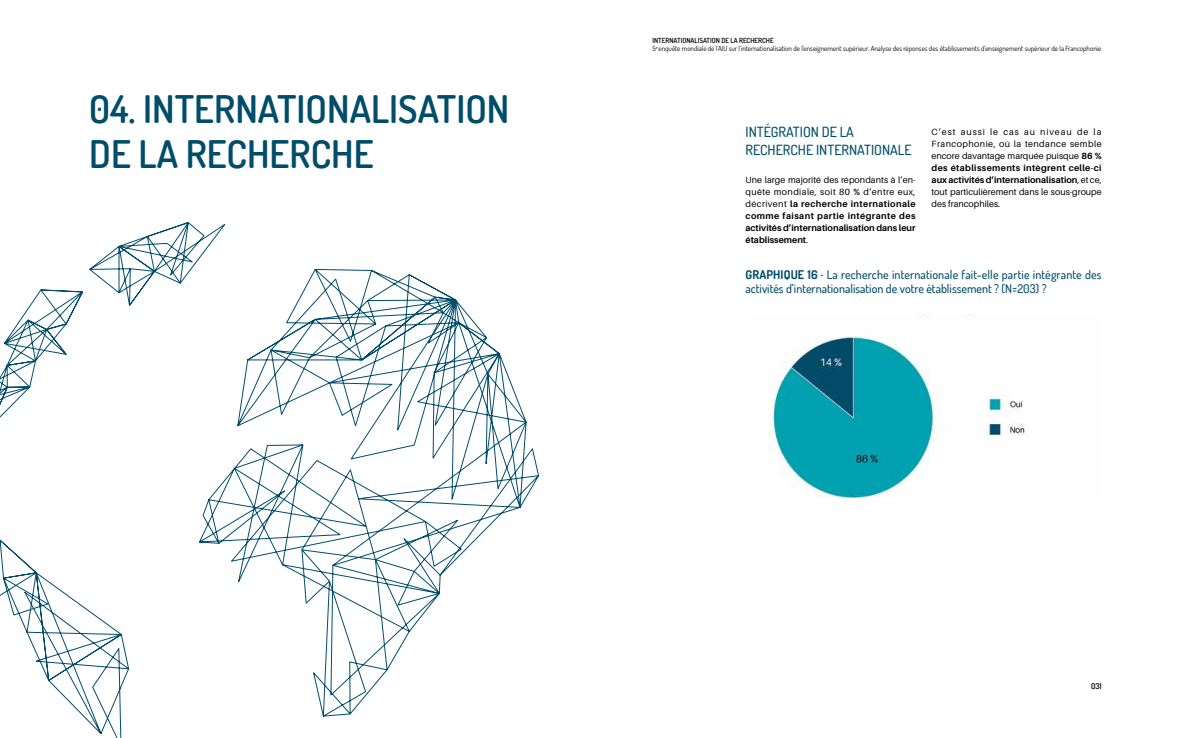
<style>
.page{position:relative;width:1191px;height:738px;background:#fff}
.page>*{position:absolute;margin:0;border:0;box-sizing:border-box;transform-origin:0 0}
.t1{font:600 38px/45.6px "Dosis";color:#004d6a}
.t2{font:500 14px/18px "Dosis";color:#004d6a}
.t3{font:500 12px/14.4px "Dosis";color:#004d6a}
.t4{font:9px/12px "Aileron";color:#000;text-align:justify}
.t5{font:700 9px/12px "Aileron";color:#000;text-align:justify}
.t6{font:600 8px "Dosis";color:#000}
.t7{font:7px/8.4px "Dosis";color:#000}
.s1{font-weight:600}
.s2{font-weight:400}
.s3{font-weight:700}
</style>
<div class="page">
<svg style="left:0;top:222px;width:539px;height:515px"></svg>
<img style="left:770px;top:314px;width:255px;height:183px">
<h1 class="t1" style="left:89px;top:85px;width:422px">04. INTERNATIONALISATION<br>DE LA RECHERCHE</h1>
<p class="t7" style="left:652px;top:36px;width:450px"><span class="s1">INTERNATIONALISATION DE LA RECHERCHE<br></span>5<sup>e</sup> enquête mondiale de l'AIU sur l'internationalisation de l'enseignement supérieur. Analyse des réponses des établissements d'enseignement supérieur de la Francophonie</p>
<h2 class="t2" style="left:745px;top:122px;width:168px">INTÉGRATION DE LA<br>RECHERCHE INTERNATIONALE</h2>
<p class="t5" style="left:745px;top:173px;width:172px"><span class="s2">Une large majorité des répondants à l’en&shy;quête mondiale, soit 80 % d’entre eux, décrivent</span> la recherche internationale comme faisant partie intégrante des activités d’internationalisation dans leur établissement<span class="s2">.</span></p>
<p class="t4" style="left:931px;top:125px;width:172px">C’est aussi le cas au niveau de la Francophonie, où la tendance semble encore davantage marquée puisque <span class="s3">86 % des établissements intègrent celle-ci aux activités d’internationalisation</span>, et ce, tout particulièrement dans le sous-groupe des francophiles.</p>
<h3 class="t3" style="left:745px;top:267px;width:357px"><span class="s3">GRAPHIQUE 16 ·</span> La recherche internationale fait-elle partie intégrante des activités d’internationalisation de votre établissement ? (N=203) ?</h3>
<p class="t6" style="left:1091px;top:680px;width:12px">031</p>
</div>
